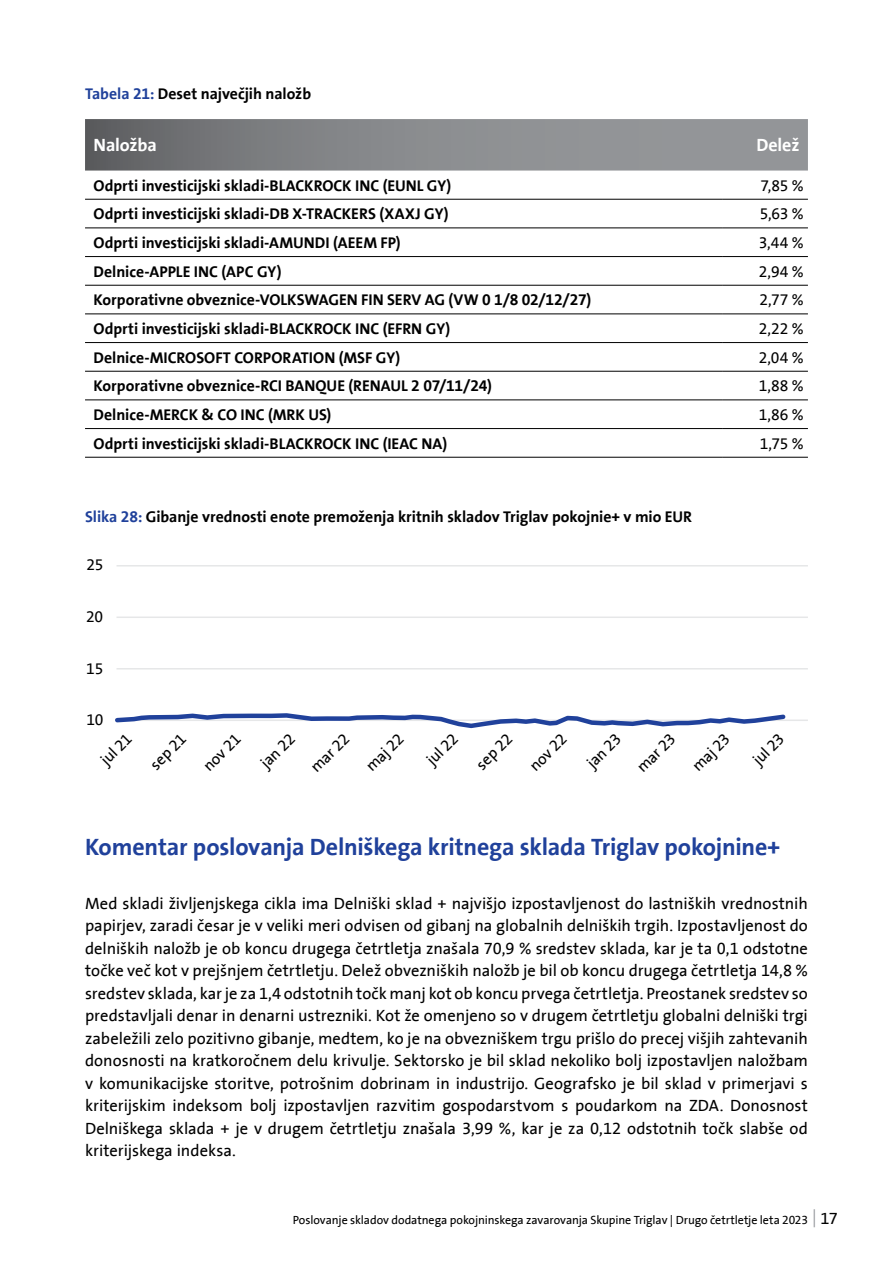
<style>
.page{position:relative;width:893px;height:1263px;background:#fff}
.page>*{position:absolute;margin:0;border:0;box-sizing:border-box;transform-origin:0 0}
.t1{font:700 24px "Triglav The Sans";letter-spacing:-.01em;color:#20419b}
.t2{font:700 18px "Triglav The Sans";letter-spacing:-.01em;color:#fff}
.t3{font:16.5px/22.5px "Triglav The Sans";color:#000;text-align:justify}
.t4{font:700 15.75px "Triglav The Sans";color:#000}
.t5{font:15.75px "Triglav The Sans";letter-spacing:-.015em;color:#000}
.t6{font:12px "Triglav The Sans";letter-spacing:-.01em;color:#000}
.s1{color:#20419b}
.s2{font-size:16.5px}
</style>
<div class="page">
<svg style="left:814px;top:1209px;width:1px;height:18px"></svg>
<svg style="left:85px;top:119px;width:723px;height:52px;background:#86878a"></svg>
<hr style="left:85px;top:199px;width:638px;height:1px;background:#000">
<hr style="left:723px;top:199px;width:85px;height:1px;background:#000">
<hr style="left:85px;top:228px;width:638px;height:1px;background:#000">
<hr style="left:723px;top:228px;width:85px;height:1px;background:#000">
<hr style="left:85px;top:256px;width:638px;height:1px;background:#000">
<hr style="left:723px;top:256px;width:85px;height:1px;background:#000">
<hr style="left:85px;top:285px;width:638px;height:1px;background:#000">
<hr style="left:723px;top:285px;width:85px;height:1px;background:#000">
<hr style="left:85px;top:314px;width:638px;height:1px;background:#000">
<hr style="left:723px;top:314px;width:85px;height:1px;background:#000">
<hr style="left:85px;top:342px;width:638px;height:1px;background:#000">
<hr style="left:723px;top:342px;width:85px;height:1px;background:#000">
<hr style="left:85px;top:371px;width:638px;height:1px;background:#000">
<hr style="left:723px;top:371px;width:85px;height:1px;background:#000">
<hr style="left:85px;top:400px;width:638px;height:1px;background:#000">
<hr style="left:723px;top:400px;width:85px;height:1px;background:#000">
<hr style="left:85px;top:428px;width:638px;height:1px;background:#000">
<hr style="left:723px;top:428px;width:85px;height:1px;background:#000">
<hr style="left:85px;top:457px;width:638px;height:1px;background:#000">
<hr style="left:723px;top:457px;width:85px;height:1px;background:#000">
<hr style="left:117px;top:565px;width:691px;height:1px;background:#e6e7e8">
<hr style="left:117px;top:616px;width:691px;height:2px;background:#e6e7e8">
<hr style="left:117px;top:668px;width:691px;height:1px;background:#e6e7e8">
<hr style="left:117px;top:719px;width:691px;height:2px;background:#e6e7e8">
<svg style="left:115px;top:713px;width:673px;height:16px"></svg>
<p class="t4" style="left:85px;top:84px;width:228px"><span class="s1">Tabela 21:</span> Deset največjih naložb</p>
<p class="t2" style="left:94px;top:135px;width:65px">Naložba</p>
<p class="t2" style="left:756px;top:135px;width:45px">Delež</p>
<p class="t4" style="left:94px;top:176px;width:359px">Odprti investicijski skladi-BLACKROCK INC (EUNL GY)</p>
<p class="t5" style="left:761px;top:177px;width:45px">7,85 %</p>
<p class="t4" style="left:94px;top:205px;width:357px">Odprti investicijski skladi-DB X-TRACKERS (XAXJ GY)</p>
<p class="t5" style="left:760px;top:205px;width:45px">5,63 %</p>
<p class="t4" style="left:94px;top:234px;width:309px">Odprti investicijski skladi-AMUNDI (AEEM FP)</p>
<p class="t5" style="left:759px;top:234px;width:46px">3,44 %</p>
<p class="t4" style="left:94px;top:262px;width:189px">Delnice-APPLE INC (APC GY)</p>
<p class="t5" style="left:759px;top:263px;width:46px">2,94 %</p>
<p class="t4" style="left:94px;top:291px;width:499px">Korporativne obveznice-VOLKSWAGEN FIN SERV AG (VW 0 1/8 02/12/27)</p>
<p class="t5" style="left:759px;top:291px;width:46px">2,77 %</p>
<p class="t4" style="left:94px;top:320px;width:358px">Odprti investicijski skladi-BLACKROCK INC (EFRN GY)</p>
<p class="t5" style="left:759px;top:320px;width:46px">2,22 %</p>
<p class="t4" style="left:94px;top:348px;width:308px">Delnice-MICROSOFT CORPORATION (MSF GY)</p>
<p class="t5" style="left:759px;top:349px;width:46px">2,04 %</p>
<p class="t4" style="left:94px;top:377px;width:400px">Korporativne obveznice-RCI BANQUE (RENAUL 2 07/11/24)</p>
<p class="t5" style="left:759px;top:377px;width:46px">1,88 %</p>
<p class="t4" style="left:94px;top:406px;width:239px">Delnice-MERCK &amp; CO INC (MRK US)</p>
<p class="t5" style="left:759px;top:406px;width:46px">1,86 %</p>
<p class="t4" style="left:94px;top:434px;width:355px">Odprti investicijski skladi-BLACKROCK INC (IEAC NA)</p>
<p class="t5" style="left:760px;top:435px;width:45px">1,75 %</p>
<p class="t4" style="left:85px;top:507px;width:609px"><span class="s1">Slika 28:</span> Gibanje vrednosti enote premoženja kritnih skladov Triglav pokojnie+ v mio EUR</p>
<p class="t5" style="left:86px;top:556px;width:18px">25</p>
<p class="t5" style="left:86px;top:608px;width:19px">20</p>
<p class="t5" style="left:86px;top:660px;width:19px">15</p>
<p class="t5" style="left:86px;top:711px;width:18px">10</p>
<p class="t5" style="left:97px;top:756px;width:39px;rotate:-45deg">jul 21</p>
<p class="t5" style="left:147px;top:761px;width:45px;rotate:-45deg">sep 21</p>
<p class="t5" style="left:200px;top:762px;width:47px;rotate:-45deg">nov 21</p>
<p class="t5" style="left:257px;top:759px;width:43px;rotate:-45deg">jan 22</p>
<p class="t5" style="left:307px;top:763px;width:49px;rotate:-45deg">mar 22</p>
<p class="t5" style="left:362px;top:762px;width:48px;rotate:-45deg">maj 22</p>
<p class="t5" style="left:689px;top:762px;width:48px;rotate:-45deg">maj 23</p>
<p class="t5" style="left:423px;top:756px;width:39px;rotate:-45deg">jul 22</p>
<p class="t5" style="left:473px;top:761px;width:45px;rotate:-45deg">sep 22</p>
<p class="t5" style="left:526px;top:762px;width:47px;rotate:-45deg">nov 22</p>
<p class="t5" style="left:583px;top:759px;width:43px;rotate:-45deg">jan 23</p>
<p class="t5" style="left:633px;top:763px;width:49px;rotate:-45deg">mar 23</p>
<p class="t5" style="left:749px;top:756px;width:39px;rotate:-45deg">jul 23</p>
<h1 class="t1" style="left:85px;top:833px;width:697px">Komentar poslovanja Delniškega kritnega sklada Triglav pokojnine+</h1>
<p class="t3" style="left:85px;top:892px;width:724px">Med skladi življenjskega cikla ima Delniški sklad + najvišjo izpostavljenost do lastniških vrednostnih papirjev, zaradi česar je v veliki meri odvisen od gibanj na globalnih delniških trgih. Izpostavljenost do delniških naložb je ob koncu drugega četrtletja znašala 70,9 % sredstev sklada, kar je ta 0,1 odstotne točke več kot v prejšnjem četrtletju. Delež obvezniških naložb je bil ob koncu drugega četrtletja 14,8 % sredstev sklada, kar je za 1,4 odstotnih točk manj kot ob koncu prvega četrtletja. Preostanek sredstev so predstavljali denar in denarni ustrezniki. Kot že omenjeno so v drugem četrtletju globalni delniški trgi zabeležili zelo pozitivno gibanje, medtem, ko je na obvezniškem trgu prišlo do precej višjih zahtevanih donosnosti na kratkoročnem delu krivulje. Sektorsko je bil sklad nekoliko bolj izpostavljen naložbam v komunikacijske storitve, potrošnim dobrinam in industrijo. Geografsko je bil sklad v primerjavi s kriterijskim indeksom bolj izpostavljen razvitim gospodarstvom s poudarkom na ZDA. Donosnost Delniškega sklada + je v drugem četrtletju znašala 3,99 %, kar je za 0,12 odstotnih točk slabše od kriterijskega indeksa.</p>
<p class="t6" style="left:293px;top:1213px;width:546px">Poslovanje skladov dodatnega pokojninskega zavarovanja Skupine Triglav | Drugo četrtletje leta 2023 <span class="s2">17</span></p>
</div>
